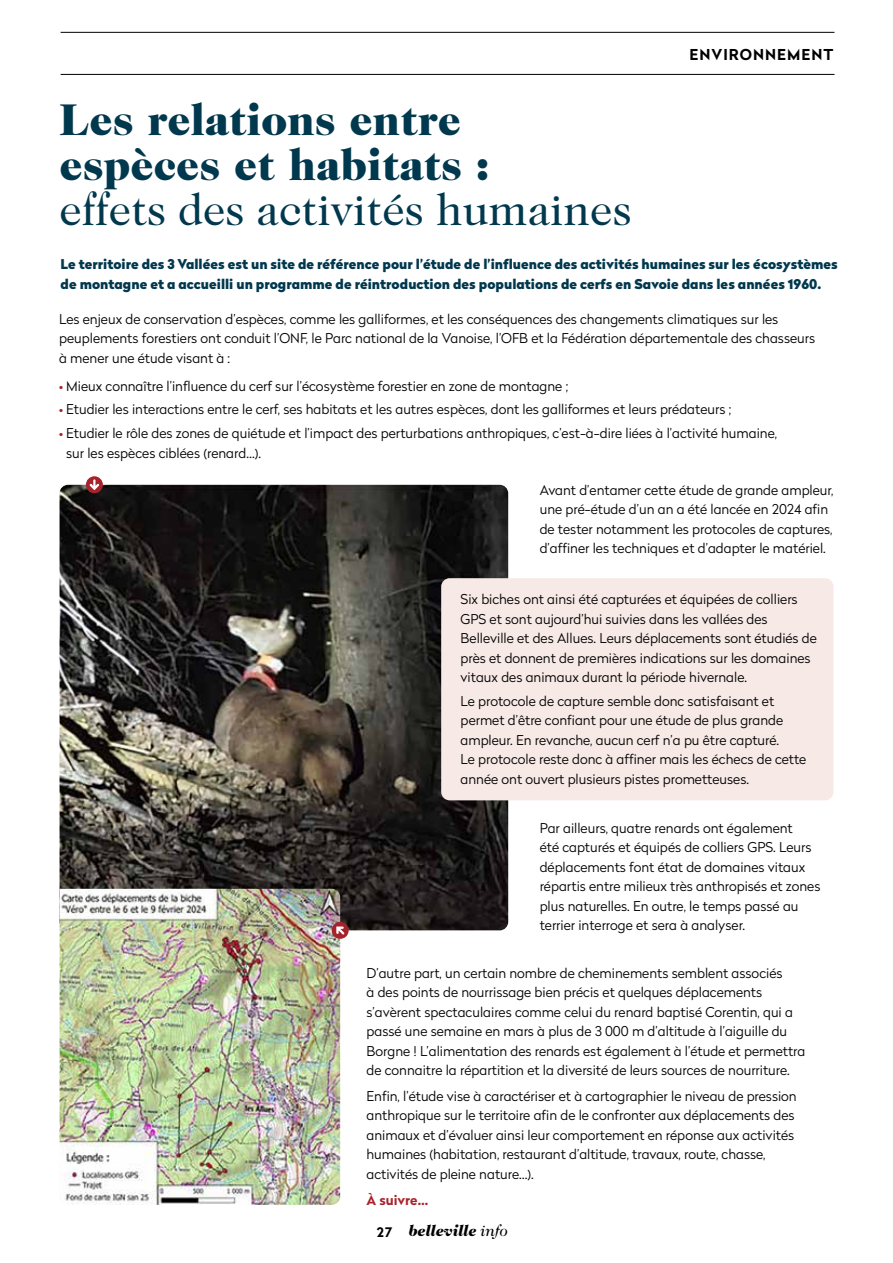
<style>
.page{position:relative;width:893px;height:1263px;background:#fff}
.page>*{position:absolute;margin:0;border:0;box-sizing:border-box;transform-origin:0 0}
.t1{font:900 45px/45px "Caslon 224 Std";color:#00384e}
.t2{font:45px "Caslon 224 Std";color:#00384e}
.t3{font:italic 900 15.75px "Caslon 224 Std";color:#000}
.t4{font:700 15px "Radikal";letter-spacing:.07em;color:#000}
.t5{font:300 13.5px/19.5px "Radikal";color:#000}
.t6{font:900 13.5px/19.5px "Radikal";color:#00384e}
.t7{font:700 13.5px "Radikal";color:#a7232c}
.s1{font-weight:700;color:#a7232c}
.s2{font-family:"Radikal";font-weight:700;font-style:normal;font-size:13.2px}
.s3{font-weight:400}
</style>
<div class="page">
<hr style="left:61px;top:74px;width:773px;height:1px;background:#000">
<hr style="left:61px;top:32px;width:773px;height:1px;background:#000">
<img style="left:60px;top:485px;width:448px;height:445px">
<div style="left:86px;top:476px;width:17px;height:17px;background:#a7232c;border-radius:50%"></div>
<svg style="left:90px;top:479px;width:9px;height:11px"></svg>
<div style="left:441px;top:578px;width:392px;height:222px;background:#f6e9e6;border-radius:9px"></div>
<img style="left:60px;top:889px;width:280px;height:316px">
<svg style="left:331px;top:921px;width:18px;height:19px"></svg>
<p class="t4" style="left:690px;top:43px;width:145px">ENVIRONNEMENT</p>
<h1 class="t1" style="left:60px;top:97px;width:432px">Les relations entre espèces et habitats :</h1>
<h1 class="t2" style="left:60px;top:184px;width:574px">effets des activités humaines</h1>
<p class="t6" style="left:61px;top:254px;width:779px">Le territoire des 3 Vallées est un site de référence pour l’étude de l’influence des activités humaines sur les écosystèmes de montagne et a accueilli un programme de réintroduction des populations de cerfs en Savoie dans les années 1960.</p>
<p class="t5" style="left:59px;top:309px;width:757px">Les enjeux de conservation d’espèces, comme les galliformes, et les conséquences des changements climatiques sur les peuplements forestiers ont conduit l’ONF, le Parc national de la Vanoise, l’OFB et la Fédération départementale des chasseurs à mener une étude visant à :</p>
<p class="t5" style="left:59px;top:376px;width:511px"><span class="s1">•</span> Mieux connaître l’influence du cerf sur l’écosystème forestier en zone de montagne ;</p>
<p class="t5" style="left:59px;top:399px;width:674px"><span class="s1">•</span> Etudier les interactions entre le cerf, ses habitats et les autres espèces, dont les galliformes et leurs prédateurs ;</p>
<p class="t5" style="left:66px;top:423px;width:712px;text-indent:-7px"><span class="s1">•</span> Etudier le rôle des zones de quiétude et l’impact des perturbations anthropiques, c’est-à-dire liées à l’activité humaine, sur les espèces ciblées (renard…).</p>
<p class="t5" style="left:540px;top:480px;width:295px">Avant d’entamer cette étude de grande ampleur, une pré-étude d’un an a été lancée en 2024 afin de tester notamment les protocoles de captures, d’affiner les techniques et d’adapter le matériel.</p>
<p class="t5" style="left:461px;top:589px;width:358px">Six biches ont ainsi été capturées et équipées de colliers GPS et sont aujourd’hui suivies dans les vallées des Belleville et des Allues. Leurs déplacements sont étudiés de près et donnent de premières indications sur les domaines vitaux des animaux durant la période hivernale.</p>
<p class="t5" style="left:461px;top:691px;width:347px">Le protocole de capture semble donc satisfaisant et permet d’être confiant pour une étude de plus grande ampleur. En revanche, aucun cerf n’a pu être capturé.<br>Le protocole reste donc à affiner mais les échecs de cette année ont ouvert plusieurs pistes prometteuses.</p>
<p class="t5" style="left:540px;top:818px;width:282px">Par ailleurs, quatre renards ont également<br>été capturés et équipés de colliers GPS. Leurs déplacements font état de domaines vitaux répartis entre milieux très anthropisés et zones plus naturelles. En outre, le temps passé au terrier interroge et sera à analyser.</p>
<p class="t5" style="left:367px;top:962px;width:440px">D’autre part, un certain nombre de cheminements semblent associés<br>à des points de nourrissage bien précis et quelques déplacements s’avèrent spectaculaires comme celui du renard baptisé Corentin, qui a passé une semaine en mars à plus de 3 000 m d’altitude à l’aiguille du Borgne ! L’alimentation des renards est également à l’étude et permettra de connaitre la répartition et la diversité de leurs sources de nourriture.</p>
<p class="t5" style="left:367px;top:1086px;width:432px">Enfin, l’étude vise à caractériser et à cartographier le niveau de pression anthropique sur le territoire afin de le confronter aux déplacements des animaux et d’évaluer ainsi leur comportement en réponse aux activités humaines (habitation, restaurant d’altitude, travaux, route, chasse, activités de pleine nature…).</p>
<p class="t7" style="left:367px;top:1190px;width:63px">À suivre…</p>
<p class="t3" style="left:377px;top:1221px;width:133px"><span class="s2">27</span> belleville <span class="s3">info</span></p>
</div>
